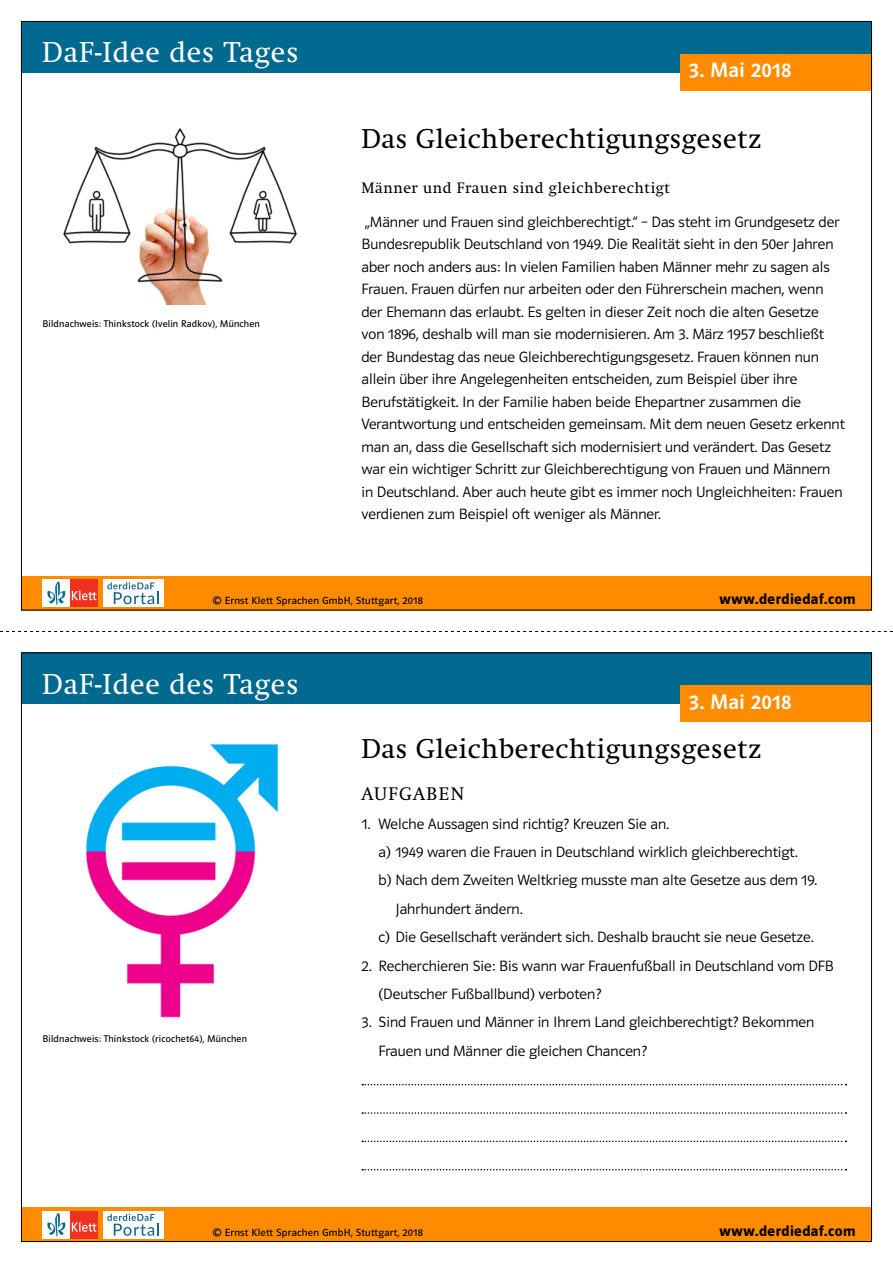
<style>
.page{position:relative;width:893px;height:1263px;background:#fff}
.page>*{position:absolute;margin:0;border:0;box-sizing:border-box;transform-origin:0 0}
.t1{font:28.5px "Klett Swift";letter-spacing:.03em;color:#fff}
._020_headline_za_15{font:27px "Klett Swift";letter-spacing:.02em;color:#000}
._001_Datum{font:21px "Polo ST11 K Krftg";letter-spacing:.02em;color:#fff}
._060_Aufgaben_head_1{font:18px "Klett Swift";letter-spacing:.08em;color:#000}
._040_Grundschrift_za{font:15px/22.5px "Polo ST11 K Leicht";color:#000}
._080_Aufgaben_za_18{font:15px/28.3px "Polo ST11 K Leicht";color:#000}
._030_Zitat_za_15_pt{font:15px "Klett Swift";letter-spacing:.04em;color:#000}
.t2{font:15px "Polo ST11 K Hfett";letter-spacing:.025em;color:#000}
.t3{font:10.5px "Polo ST11 K Buch";letter-spacing:.02em;color:#000}
._200_Copyright_Abbil{font:9.75px "Polo ST11 K Buch";letter-spacing:.02em;color:#000}
</style>
<div class="page">
<div style="left:21px;top:576px;width:851px;height:34px;background:#ff8b00"></div>
<div style="left:21px;top:1208px;width:851px;height:34px;background:#ff8b00"></div>
<div style="left:21px;top:21px;width:851px;height:51px;background:#006990"></div>
<div style="left:21px;top:653px;width:851px;height:51px;background:#006990"></div>
<div style="left:103px;top:579px;width:60px;height:28px;background:#fff"></div>
<svg style="left:107px;top:582px;width:52px;height:22px"></svg>
<div style="left:103px;top:1211px;width:60px;height:27px;background:#fff"></div>
<svg style="left:107px;top:1214px;width:52px;height:22px"></svg>
<div style="left:43px;top:579px;width:27px;height:28px;background:#fff"></div>
<div style="left:70px;top:579px;width:28px;height:28px;background:#ef3122"></div>
<svg style="left:72px;top:591px;width:25px;height:9px"></svg>
<svg style="left:47px;top:581px;width:18px;height:24px"></svg>
<div style="left:43px;top:1211px;width:27px;height:27px;background:#fff"></div>
<div style="left:70px;top:1211px;width:28px;height:27px;background:#ef3122"></div>
<svg style="left:72px;top:1222px;width:25px;height:10px"></svg>
<svg style="left:47px;top:1213px;width:18px;height:24px"></svg>
<div style="left:680px;top:54px;width:192px;height:36px;background:#ff8b00"></div>
<div style="left:680px;top:685px;width:192px;height:37px;background:#ff8b00"></div>
<svg style="left:0;top:631px;width:893px;height:1px"></svg>
<img style="left:86px;top:743px;width:193px;height:275px">
<svg style="left:362px;top:1084px;width:484px;height:1px"></svg>
<svg style="left:362px;top:1112px;width:484px;height:2px"></svg>
<svg style="left:362px;top:1140px;width:484px;height:2px"></svg>
<svg style="left:362px;top:1169px;width:484px;height:1px"></svg>
<img style="left:63px;top:128px;width:234px;height:177px">
<h1 class="t1" style="left:42px;top:36px;width:258px">DaF-Idee des Tages</h1>
<p class="_200_Copyright_Abbil" style="left:43px;top:319px;width:219px">Bildnachweis: Thinkstock (Ivelin Radkov), München</p>
<p class="_001_Datum" style="left:689px;top:59px;width:104px">3. Mai 2018</p>
<p class="_020_headline_za_15" style="left:361px;top:123px;width:401px">Das Gleichberechtigungsgesetz</p>
<p class="_030_Zitat_za_15_pt" style="left:361px;top:179px;width:310px">Männer und Frauen sind gleichberechtigt</p>
<p class="_040_Grundschrift_za" style="left:361px;top:211px;width:485px">„Männer und Frauen sind gleichberechtigt.“ – Das steht im Grundgesetz der Bundesrepublik Deutschland von 1949. Die Realität sieht in den 50er Jahren aber noch anders aus: In vielen Familien haben Männer mehr zu sagen als Frauen. Frauen dürfen nur arbeiten oder den Führerschein machen, wenn der Ehemann das erlaubt. Es gelten in dieser Zeit noch die alten Gesetze von 1896, deshalb will man sie modernisieren. Am 3. März 1957 beschließt der Bundestag das neue Gleichberechtigungsgesetz. Frauen können nun allein über ihre Angelegenheiten entscheiden, zum Beispiel über ihre Berufstätigkeit. In der Familie haben beide Ehepartner zusammen die Verantwortung und entscheiden gemeinsam. Mit dem neuen Gesetz erkennt man an, dass die Gesellschaft sich modernisiert und verändert. Das Gesetz war ein wichtiger Schritt zur Gleichberechtigung von Frauen und Männern in Deutschland. Aber auch heute gibt es immer noch Ungleichheiten: Frauen verdienen zum Beispiel oft weniger als Männer.</p>
<p class="t3" style="left:213px;top:595px;width:212px">© Ernst Klett Sprachen GmbH, Stuttgart, 2018</p>
<h1 class="t1" style="left:42px;top:668px;width:258px">DaF-Idee des Tages</h1>
<p class="t2" style="left:719px;top:591px;width:138px">www.derdiedaf.com</p>
<p class="_001_Datum" style="left:689px;top:690px;width:104px">3. Mai 2018</p>
<p class="_200_Copyright_Abbil" style="left:43px;top:1033px;width:206px">Bildnachweis: Thinkstock (ricochet64), München</p>
<p class="_020_headline_za_15" style="left:361px;top:733px;width:401px">Das Gleichberechtigungsgesetz</p>
<p class="_060_Aufgaben_head_1" style="left:361px;top:784px;width:104px">AUFGABEN</p>
<p class="_080_Aufgaben_za_18" style="left:361px;top:810px;width:309px">1. Welche Aussagen sind richtig? Kreuzen Sie an.</p>
<p class="_080_Aufgaben_za_18" style="left:378px;top:838px;width:421px">a) 1949 waren die Frauen in Deutschland wirklich gleichberechtigt.</p>
<p class="_080_Aufgaben_za_18" style="left:395px;top:866px;width:423px;text-indent:-17px">b) Nach dem Zweiten Weltkrieg musste man alte Gesetze aus dem 19.<br>Jahrhundert ändern.</p>
<p class="_080_Aufgaben_za_18" style="left:378px;top:923px;width:437px">c) Die Gesellschaft verändert sich. Deshalb braucht sie neue Gesetze.</p>
<p class="_080_Aufgaben_za_18" style="left:378px;top:951px;width:457px;text-indent:-17px">2. Recherchieren Sie: Bis wann war Frauenfußball in Deutschland vom DFB (Deutscher Fußballbund) verboten?</p>
<p class="_080_Aufgaben_za_18" style="left:378px;top:1008px;width:437px;text-indent:-17px">3. Sind Frauen und Männer in Ihrem Land gleichberechtigt? Bekommen<br>Frauen und Männer die gleichen Chancen?</p>
<p class="t3" style="left:213px;top:1226px;width:212px">© Ernst Klett Sprachen GmbH, Stuttgart, 2018</p>
<p class="t2" style="left:719px;top:1222px;width:138px">www.derdiedaf.com</p>
</div>
